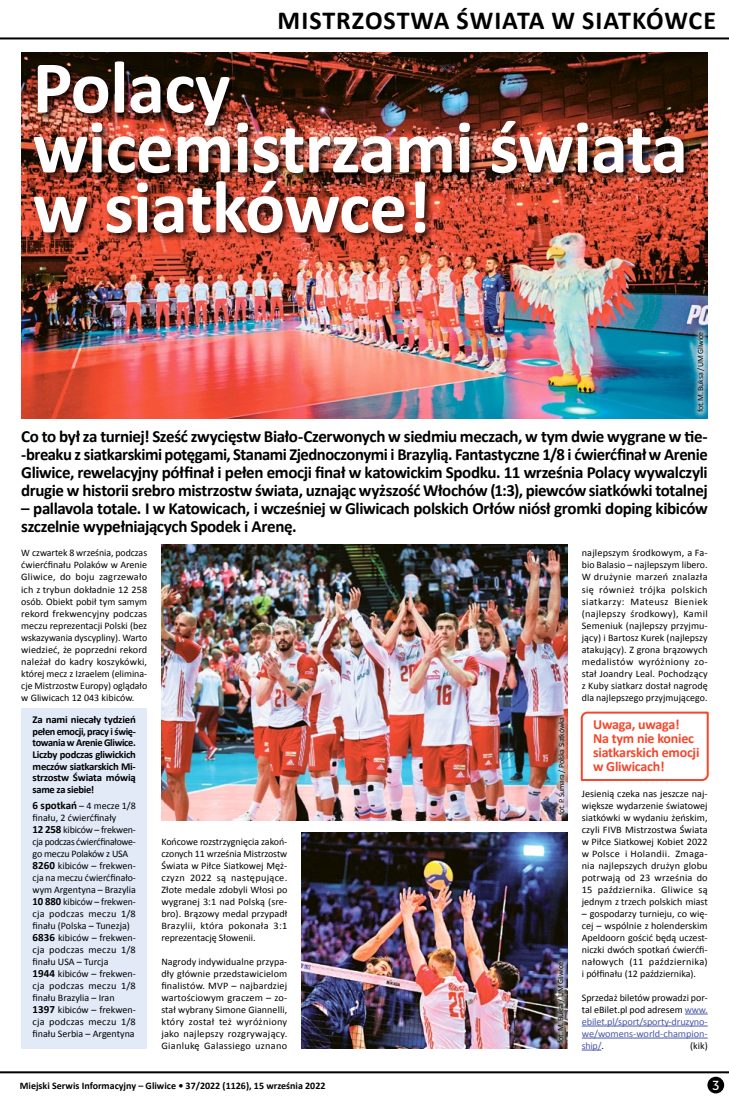
<style>
.page{position:relative;width:729px;height:1098px;background:#fff}
.page>*{position:absolute;margin:0;border:0;box-sizing:border-box;transform-origin:0 0}
.t1{font:700 75px/59.9px "Calibri";letter-spacing:-.01em;color:#fff}
.t2{font:700 26px "Calibri";letter-spacing:.04em;color:#000}
.t3{font:700 17px/18px "Calibri";letter-spacing:-.025em;color:#000;text-align:justify}
.t4{font:700 14px/14px "Calibri";letter-spacing:-.015em;color:#f4472c}
.t5{font:13px "Museo Sans 500";color:#fff}
.t6{font:700 10.5px/11.5px "Calibri";letter-spacing:-.025em;color:#000;text-align:justify}
.t7{font:10px/12px "Calibri";color:#000;text-align:justify}
.t8{font:10px/12px "Calibri";letter-spacing:-.015em;color:#4c59a9;text-align:justify}
.t9{font:700 10px "Calibri";color:#000}
.t10{font:8px "Calibri";letter-spacing:-.03em;color:#000}
.s1{font-weight:700;font-size:11px}
.s2{color:#000}
</style>
<div class="page">
<hr style="left:0;top:37px;width:729px;height:2px;background:#000">
<hr style="left:0;top:1070px;width:729px;height:2px;background:#000">
<div style="left:707px;top:1076px;width:17px;height:16px;background:#000;border-radius:50%"></div>
<div style="left:21px;top:708px;width:126px;height:340px;background:#e2eaf7"></div>
<img style="left:21px;top:53px;width:686px;height:365px">
<svg style="left:580px;top:711px;width:129px;height:70px"></svg>
<svg style="left:685px;top:1013px;width:22px;height:1px"></svg>
<hr style="left:581px;top:1025px;width:126px;height:1px;background:#4c59a9">
<hr style="left:581px;top:1037px;width:126px;height:1px;background:#4c59a9">
<svg style="left:581px;top:1049px;width:20px;height:1px"></svg>
<div style="left:32px;top:60px;width:661px;height:182px;background:#000;opacity:.75"></div>
<img style="left:161px;top:544px;width:406px;height:276px">
<img style="left:302px;top:832px;width:265px;height:216px">
<div style="left:691px;top:326px;width:19px;height:92px;background:#fff;opacity:.75"></div>
<div style="left:551px;top:956px;width:19px;height:92px;background:#fff;opacity:.75"></div>
<div style="left:552px;top:710px;width:19px;height:110px;background:#fff;opacity:.75"></div>
<h2 class="t2" style="left:277px;top:4px;width:440px">MISTRZOSTWA ŚWIATA W SIATKÓWCE</h2>
<h1 class="t1" style="left:33px;top:57px;width:657px">Polacy wicemistrzami świata w siatkówce!</h1>
<p class="t10" style="left:695px;top:412px;width:82px;rotate:-90deg">fot. M. Buksa / UM Gliwice</p>
<p class="t3" style="left:21px;top:427px;width:688px">Co to był za turniej! Sześć zwycięstw Biało-Czerwonych w siedmiu meczach, w tym dwie wygrane w tie--breaku z siatkarskimi potęgami, Stanami Zjednoczonymi i Brazylią. Fantastyczne 1/8 i ćwierćfinał w Arenie Gliwice, rewelacyjny półfinał i pełen emocji finał w katowickim Spodku. 11 września Polacy wywalczyli drugie w historii srebro mistrzostw świata, uznając wyższość Włochów (1:3), piewców siatkówki totalnej</p>
<h3 class="t3" style="left:21px;top:499px;width:688px">– pallavola totale. I w Katowicach, i wcześniej w Gliwicach polskich Orłów niósł gromki doping kibiców szczelnie wypełniających Spodek i Arenę.</h3>
<p class="t7" style="left:21px;top:547px;width:127px">W czwartek 8 września, podczas ćwierćfinału Polaków w Arenie Gliwice, do boju zagrzewało ich z trybun dokładnie 12 258 osób. Obiekt pobił tym samym rekord frekwencyjny podczas meczu reprezentacji Polski (bez wskazywania dyscypliny). Warto wiedzieć, że poprzedni rekord należał do kadry koszykówki, której mecz z Izraelem (elimina&shy;cje Mistrzostw Europy) oglądało w Gliwicach 12 043 kibiców.</p>
<p class="t6" style="left:33px;top:714px;width:105px">Za nami niecały tydzień pełen emocji, pracy i świę&shy;towania w Arenie Gliwice.<br>Liczby podczas gliwickich meczów siatkarskich Mi&shy;strzostw Świata mówią same za siebie!</p>
<p class="t7" style="left:33px;top:799px;width:105px;text-align:left"><span class="s1">6 spotkań</span> – 4 mecze 1/8 finału, 2 ćwierćfinały<br><span class="s1">12 258</span> kibiców – frekwen&shy;cja podczas ćwierćfinałowe&shy;go meczu Polaków z USA<br><span class="s1">8260</span> kibiców – frekwen&shy;cja na meczu ćwierćfinało&shy;wym Argentyna – Brazylia<br><span class="s1">10 880</span> kibiców – frekwen&shy;cja podczas meczu 1/8 finału (Polska – Tunezja)<br><span class="s1">6836</span> kibiców – frekwen&shy;cja podczas meczu 1/8 finału USA – Turcja<br><span class="s1">1944</span> kibiców – frekwen&shy;cja podczas meczu 1/8 finału Brazylia – Iran<br><span class="s1">1397</span> kibiców – frekwen&shy;cja podczas meczu 1/8 finału Serbia – Argentyna</p>
<p class="t7" style="left:581px;top:547px;width:127px">najlepszym środkowym, a Fa&shy;bio Balasio – najlepszym libero.<br>W drużynie marzeń znalazła się również trójka polskich siatkarzy: Mateusz Bieniek (najlepszy środkowy), Kamil Semeniuk (najlepszy przyjmu&shy;jący) i Bartosz Kurek (najlepszy atakujący). Z grona brązowych medalistów wyróżniony zo&shy;stał Joandry Leal. Pochodzący z Kuby siatkarz dostał nagrodę dla najlepszego przyjmującego.</p>
<h3 class="t4" style="left:593px;top:716px;width:108px">Uwaga, uwaga!<br>Na tym nie koniec siatkarskich emocji w Gliwicach!</h3>
<p class="t7" style="left:581px;top:787px;width:127px">Jesienią czeka nas jeszcze naj&shy;większe wydarzenie światowej siatkówki w wydaniu żeńskim, czyli FIVB Mistrzostwa Świata w Piłce Siatkowej Kobiet 2022 w Polsce i Holandii. Zmaga&shy;nia najlepszych drużyn globu potrwają od 23 września do 15 października. Gliwice są jednym z trzech polskich miast</p>
<p class="t7" style="left:581px;top:907px;width:127px">– gospodarzy turnieju, co wię&shy;cej – wspólnie z holenderskim Apeldoorn gościć będą uczest&shy;niczki dwóch spotkań ćwierćfi&shy;nałowych (11 października) i półfinału (12 października).</p>
<p class="t8" style="left:581px;top:991px;width:127px"><span class="s2">Sprzedaż biletów prowadzi por&shy;tal eBilet.pl pod adresem</span> www. ebilet.pl/sport/sporty-druzyno&shy;we/womens-world-champion&shy;ship/<span class="s2">.</span></p>
<p class="t10" style="left:556px;top:815px;width:100px;rotate:-90deg">fot. P. Sumara / Polska Siatkówka</p>
<p class="t7" style="left:161px;top:835px;width:127px">Końcowe rozstrzygnięcia zakoń&shy;czonych 11 września Mistrzostw Świata w Piłce Siatkowej Męż&shy;czyzn 2022 są następujące.<br>Złote medale zdobyli Włosi po wygranej 3:1 nad Polską (sre&shy;bro). Brązowy medal przypadł Brazylii, która pokonała 3:1 reprezentację Słowenii.</p>
<p class="t7" style="left:161px;top:955px;width:127px">Nagrody indywidualne przypa&shy;dły głównie przedstawicielom finalistów. MVP – najbardziej wartościowym graczem – zo&shy;stał wybrany Simone Giannelli, który został też wyróżniony jako najlepszy rozgrywający.<br>Gianlukę Galassiego uznano</p>
<p class="t10" style="left:555px;top:1042px;width:82px;rotate:-90deg">fot. M. Buksa / UM Gliwice</p>
<p class="t7" style="left:690px;top:1039px;width:19px">(kik)</p>
<p class="t9" style="left:20px;top:1079px;width:307px">Miejski Serwis Informacyjny – Gliwice • 37/2022 (1126), 15 września 2022</p>
<h3 class="t5" style="left:712px;top:1077px;width:9px">3</h3>
</div>
